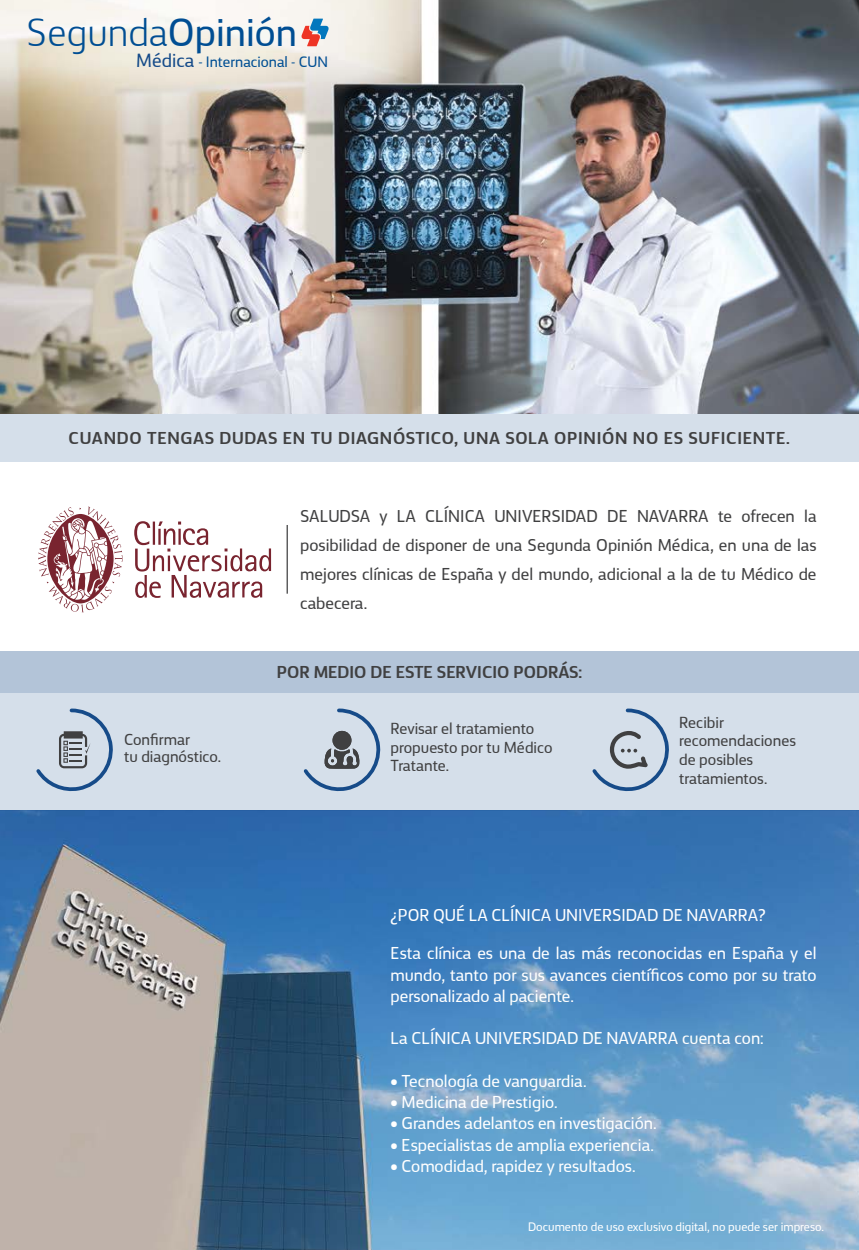
<style>
.page{position:relative;width:859px;height:1250px;background:#fff}
.page>*{position:absolute;margin:0;border:0;box-sizing:border-box;transform-origin:0 0}
.t1{font:300 40.12px "FS Silas Sans Web";color:#004e93}
.t2{font:17.5px/21.2px "FS Silas Sans Web";color:#fff;text-align:justify}
.t3{font:17.5px/28.8px "FS Silas Sans Web";color:#404041;text-align:justify}
.t4{font:700 17.5px "FS Silas Sans Web";letter-spacing:.04em;color:#404041}
.t5{font:700 17.5px "FS Silas Sans Web";color:#404041}
.t6{font:16.25px/18.8px "FS Silas Sans Web";color:#404041}
.t7{font:15.38px "FS Silas Sans Web";color:#004e93}
.t8{font:12.5px "FS Silas Sans Web";color:#fff}
.s1{font-weight:400}
.s2{font-size:19.5px;color:#164b89}
</style>
<div class="page">
<img style="left:0;top:811px;width:859px;height:439px">
<div style="left:0;top:179px;width:859px;height:283px;background:#d5dfea"></div>
<img style="left:0;top:0;width:859px;height:413px">
<hr style="left:287px;top:525px;width:1px;height:69px;background:#404041">
<div style="left:0;top:651px;width:859px;height:160px;background:#d5dfea"></div>
<div style="left:0;top:651px;width:859px;height:41px;background:#b3c4d8"></div>
<svg style="left:36px;top:708px;width:77px;height:84px"></svg>
<svg style="left:303px;top:708px;width:78px;height:84px"></svg>
<svg style="left:592px;top:708px;width:77px;height:84px"></svg>
<svg style="left:38px;top:506px;width:85px;height:106px"></svg>
<svg style="left:134px;top:521px;width:137px;height:77px"></svg>
<svg style="left:301px;top:19px;width:28px;height:27px"></svg>
<h1 class="t1" style="left:26px;top:10px;width:273px">Segunda<span class="s1">Opinión</span></h1>
<p class="t7" style="left:136px;top:52px;width:193px"><span class="s2">Médica</span> - Internacional - CUN</p>
<p class="t4" style="left:68px;top:427px;width:723px">CUANDO TENGAS DUDAS EN TU DIAGNÓSTICO, UNA SOLA OPINIÓN NO ES SUFICIENTE.</p>
<p class="t3" style="left:300px;top:502px;width:518px">SALUDSA y LA CLÍNICA UNIVERSIDAD DE NAVARRA te ofrecen la posibilidad de disponer de una Segunda Opinión Médica, en una de las mejores clínicas de España y del mundo, adicional a la de tu Médico de cabecera.</p>
<p class="t5" style="left:277px;top:661px;width:307px">POR MEDIO DE ESTE SERVICIO PODRÁS:</p>
<p class="t6" style="left:124px;top:730px;width:98px;line-height:17.5px">Confirmar<br>tu diagnóstico.</p>
<p class="t6" style="left:390px;top:719px;width:163px">Revisar el tratamiento propuesto por tu Médico<br>Tratante.</p>
<p class="t6" style="left:679px;top:713px;width:118px">Recibir recomendaciones de posibles tratamientos.</p>
<p class="t2" style="left:390px;top:904px;width:377px">¿POR QUÉ LA CLÍNICA UNIVERSIDAD DE NAVARRA?</p>
<p class="t2" style="left:390px;top:943px;width:427px">Esta clínica es una de las más reconocidas en España y el mundo, tanto por sus avances científicos como por su trato personalizado al paciente.</p>
<p class="t2" style="left:390px;top:1028px;width:375px">La CLÍNICA UNIVERSIDAD DE NAVARRA cuenta con:</p>
<p class="t2" style="left:390px;top:1070px;width:198px">• Tecnología de vanguardia.</p>
<p class="t2" style="left:390px;top:1091px;width:169px">• Medicina de Prestigio.</p>
<p class="t2" style="left:390px;top:1113px;width:268px">• Grandes adelantos en investigación.</p>
<p class="t2" style="left:390px;top:1134px;width:265px">• Especialistas de amplia experiencia.</p>
<p class="t2" style="left:390px;top:1155px;width:247px">• Comodidad, rapidez y resultados.</p>
<p class="t8" style="left:528px;top:1219px;width:297px">Documento de uso exclusivo digital, no puede ser impreso.</p>
</div>
